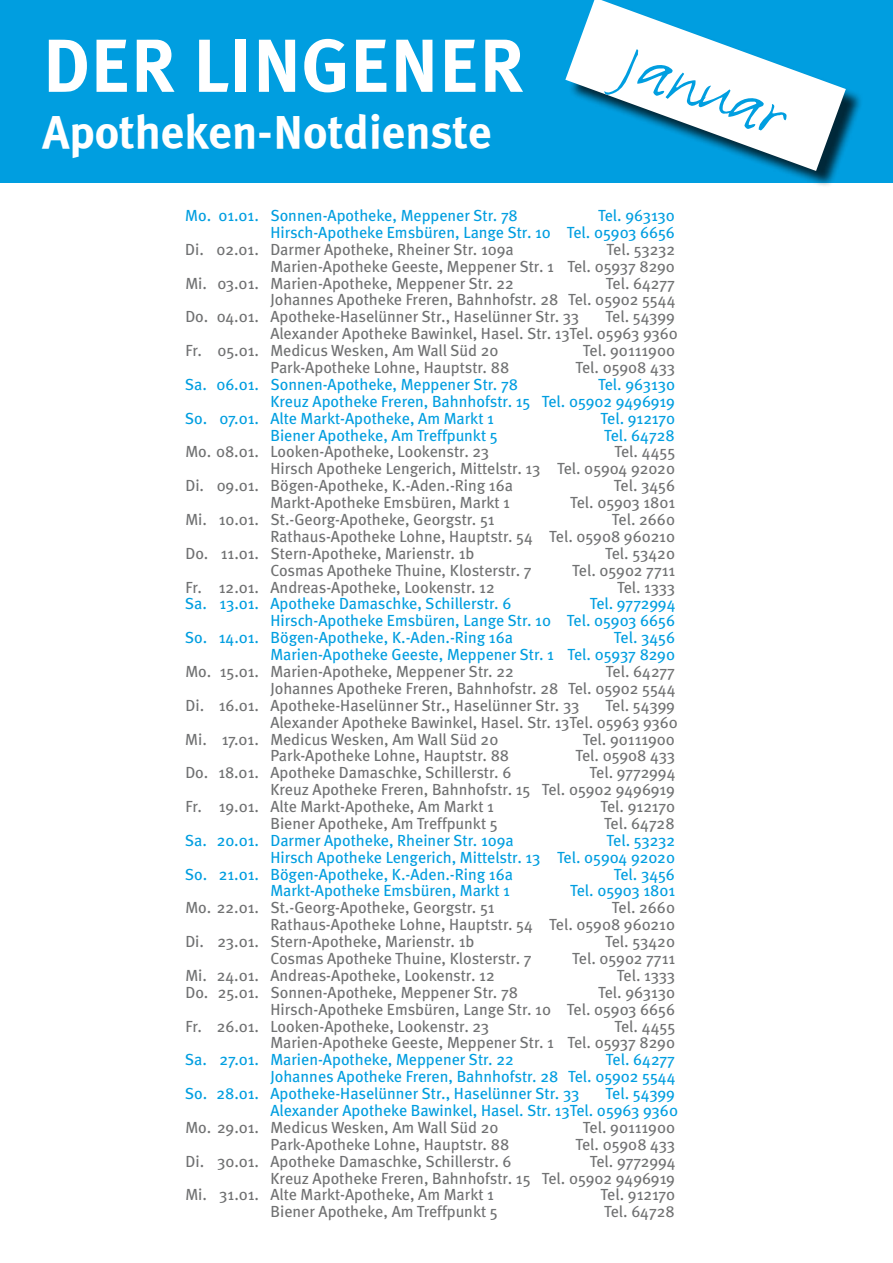
<style>
.page{position:relative;width:893px;height:1263px;background:#fff}
.page>*{position:absolute;margin:0;border:0;box-sizing:border-box;transform-origin:0 0}
.t1{font:78px "FF Justlefthand";color:#009ee0}
.t2{font:75px "Meta Plus Bold Roman";color:#fff}
.t3{font:46.5px "Meta Plus Bold Roman";color:#fff}
.t4{font:16.05px/17px "Meta";color:#707172;text-align:right}
.t5{font:16.05px/17px "Meta";color:#009ee0;text-align:right}
</style>
<div class="page">
<div style="left:0;top:0;width:893px;height:183px;background:#009ee0"></div>
<div style="left:569px;top:1px;width:294px;height:188px;background:#000;opacity:.75"></div>
<svg style="left:565px;top:0;width:281px;height:171px"></svg>
<h2 class="t2" style="left:43px;top:22px;width:483px">DER LINGENER</h2>
<h3 class="t3" style="left:43px;top:105px;width:451px">Apotheken-Notdienste</h3>
<h1 class="t1" style="left:639px;top:17px;width:173px;rotate:20deg">Januar</h1>
<p class="t5" style="left:185px;top:207px;width:334px">Mo. 01.01. Sonnen-Apotheke, Meppener Str. 78</p>
<p class="t5" style="left:270px;top:207px;width:406px">Tel. 963130<br>Hirsch-Apotheke Emsbüren, Lange Str. 10 Tel. 05903 6656</p>
<p class="t4" style="left:185px;top:241px;width:330px">Di. 02.01. Darmer Apotheke, Rheiner Str. 109a</p>
<p class="t4" style="left:606px;top:241px;width:70px">Tel. 53232</p>
<p class="t4" style="left:270px;top:257px;width:406px">Marien-Apotheke Geeste, Meppener Str. 1 Tel. 05937 8290</p>
<p class="t4" style="left:185px;top:274px;width:330px">Mi. 03.01. Marien-Apotheke, Meppener Str. 22</p>
<p class="t4" style="left:606px;top:274px;width:71px">Tel. 64277</p>
<p class="t4" style="left:270px;top:291px;width:407px">Johannes Apotheke Freren, Bahnhofstr. 28 Tel. 05902 5544</p>
<p class="t4" style="left:185px;top:308px;width:395px">Do. 04.01. Apotheke-Haselünner Str., Haselünner Str. 33</p>
<p class="t4" style="left:605px;top:308px;width:71px">Tel. 54399</p>
<p class="t4" style="left:270px;top:325px;width:409px">Alexander Apotheke Bawinkel, Hasel. Str. 13Tel. 05963 9360</p>
<p class="t4" style="left:185px;top:342px;width:315px">Fr. 05.01. Medicus Wesken, Am Wall Süd 20</p>
<p class="t4" style="left:583px;top:342px;width:94px">Tel. 90111900</p>
<p class="t4" style="left:270px;top:359px;width:240px">Park-Apotheke Lohne, Hauptstr. 88</p>
<p class="t4" style="left:575px;top:359px;width:101px">Tel. 05908 433</p>
<p class="t5" style="left:185px;top:376px;width:335px">Sa. 06.01. Sonnen-Apotheke, Meppener Str. 78</p>
<p class="t5" style="left:598px;top:376px;width:78px">Tel. 963130</p>
<p class="t5" style="left:270px;top:392px;width:406px">Kreuz Apotheke Freren, Bahnhofstr. 15 Tel. 05902 9496919</p>
<p class="t5" style="left:185px;top:409px;width:310px">So. 07.01. Alte Markt-Apotheke, Am Markt 1</p>
<p class="t5" style="left:600px;top:409px;width:76px">Tel. 912170</p>
<p class="t5" style="left:270px;top:426px;width:229px">Biener Apotheke, Am Treffpunkt 5</p>
<p class="t5" style="left:604px;top:426px;width:72px">Tel. 64728</p>
<p class="t4" style="left:185px;top:443px;width:305px">Mo. 08.01. Looken-Apotheke, Lookenstr. 23</p>
<p class="t4" style="left:614px;top:443px;width:62px">Tel. 4455</p>
<p class="t4" style="left:270px;top:460px;width:406px">Hirsch Apotheke Lengerich, Mittelstr. 13 Tel. 05904 92020</p>
<p class="t4" style="left:185px;top:477px;width:329px">Di. 09.01. Bögen-Apotheke, K.-Aden.-Ring 16a</p>
<p class="t4" style="left:614px;top:477px;width:63px">Tel. 3456</p>
<p class="t4" style="left:270px;top:494px;width:241px">Markt-Apotheke Emsbüren, Markt 1</p>
<p class="t4" style="left:570px;top:494px;width:107px">Tel. 05903 1801</p>
<p class="t4" style="left:185px;top:511px;width:311px">Mi. 10.01. St.-Georg-Apotheke, Georgstr. 51</p>
<p class="t4" style="left:612px;top:511px;width:65px">Tel. 2660</p>
<p class="t4" style="left:270px;top:528px;width:406px">Rathaus-Apotheke Lohne, Hauptstr. 54 Tel. 05908 960210</p>
<p class="t4" style="left:185px;top:544px;width:291px">Do. 11.01. Stern-Apotheke, Marienstr. 1b</p>
<p class="t4" style="left:605px;top:544px;width:71px">Tel. 53420</p>
<p class="t4" style="left:270px;top:561px;width:263px">Cosmas Apotheke Thuine, Klosterstr. 7</p>
<p class="t4" style="left:572px;top:561px;width:105px">Tel. 05902 7711</p>
<p class="t4" style="left:185px;top:578px;width:311px">Fr. 12.01. Andreas-Apotheke, Lookenstr. 12</p>
<p class="t4" style="left:617px;top:578px;width:60px">Tel. 1333</p>
<p class="t5" style="left:185px;top:595px;width:328px">Sa. 13.01. Apotheke Damaschke, Schillerstr. 6</p>
<p class="t5" style="left:590px;top:595px;width:87px">Tel. 9772994</p>
<p class="t5" style="left:270px;top:612px;width:406px">Hirsch-Apotheke Emsbüren, Lange Str. 10 Tel. 05903 6656</p>
<p class="t5" style="left:185px;top:629px;width:330px">So. 14.01. Bögen-Apotheke, K.-Aden.-Ring 16a</p>
<p class="t5" style="left:270px;top:629px;width:406px">Tel. 3456<br>Marien-Apotheke Geeste, Meppener Str. 1 Tel. 05937 8290</p>
<p class="t4" style="left:185px;top:663px;width:330px">Mo. 15.01. Marien-Apotheke, Meppener Str. 22</p>
<p class="t4" style="left:606px;top:663px;width:71px">Tel. 64277</p>
<p class="t4" style="left:270px;top:679px;width:407px">Johannes Apotheke Freren, Bahnhofstr. 28 Tel. 05902 5544</p>
<p class="t4" style="left:185px;top:696px;width:395px">Di. 16.01. Apotheke-Haselünner Str., Haselünner Str. 33</p>
<p class="t4" style="left:606px;top:696px;width:71px">Tel. 54399</p>
<p class="t4" style="left:270px;top:713px;width:409px">Alexander Apotheke Bawinkel, Hasel. Str. 13Tel. 05963 9360</p>
<p class="t4" style="left:185px;top:730px;width:315px">Mi. 17.01. Medicus Wesken, Am Wall Süd 20</p>
<p class="t4" style="left:583px;top:730px;width:94px">Tel. 90111900</p>
<p class="t4" style="left:270px;top:747px;width:240px">Park-Apotheke Lohne, Hauptstr. 88</p>
<p class="t4" style="left:575px;top:747px;width:101px">Tel. 05908 433</p>
<p class="t4" style="left:185px;top:764px;width:328px">Do. 18.01. Apotheke Damaschke, Schillerstr. 6</p>
<p class="t4" style="left:590px;top:764px;width:87px">Tel. 9772994</p>
<p class="t4" style="left:270px;top:781px;width:406px">Kreuz Apotheke Freren, Bahnhofstr. 15 Tel. 05902 9496919</p>
<p class="t4" style="left:185px;top:798px;width:310px">Fr. 19.01. Alte Markt-Apotheke, Am Markt 1</p>
<p class="t4" style="left:600px;top:798px;width:76px">Tel. 912170</p>
<p class="t4" style="left:270px;top:815px;width:229px">Biener Apotheke, Am Treffpunkt 5</p>
<p class="t4" style="left:604px;top:815px;width:72px">Tel. 64728</p>
<p class="t5" style="left:185px;top:831px;width:330px">Sa. 20.01. Darmer Apotheke, Rheiner Str. 109a</p>
<p class="t5" style="left:607px;top:831px;width:70px">Tel. 53232</p>
<p class="t5" style="left:270px;top:848px;width:406px">Hirsch Apotheke Lengerich, Mittelstr. 13 Tel. 05904 92020</p>
<p class="t5" style="left:185px;top:865px;width:330px">So. 21.01. Bögen-Apotheke, K.-Aden.-Ring 16a</p>
<p class="t5" style="left:614px;top:865px;width:63px">Tel. 3456</p>
<p class="t5" style="left:270px;top:882px;width:241px">Markt-Apotheke Emsbüren, Markt 1</p>
<p class="t5" style="left:570px;top:882px;width:107px">Tel. 05903 1801</p>
<p class="t4" style="left:185px;top:899px;width:311px">Mo. 22.01. St.-Georg-Apotheke, Georgstr. 51</p>
<p class="t4" style="left:612px;top:899px;width:65px">Tel. 2660</p>
<p class="t4" style="left:270px;top:916px;width:406px">Rathaus-Apotheke Lohne, Hauptstr. 54 Tel. 05908 960210</p>
<p class="t4" style="left:185px;top:933px;width:291px">Di. 23.01. Stern-Apotheke, Marienstr. 1b</p>
<p class="t4" style="left:605px;top:933px;width:71px">Tel. 53420</p>
<p class="t4" style="left:270px;top:950px;width:263px">Cosmas Apotheke Thuine, Klosterstr. 7</p>
<p class="t4" style="left:572px;top:950px;width:105px">Tel. 05902 7711</p>
<p class="t4" style="left:185px;top:967px;width:311px">Mi. 24.01. Andreas-Apotheke, Lookenstr. 12</p>
<p class="t4" style="left:617px;top:967px;width:60px">Tel. 1333</p>
<p class="t4" style="left:185px;top:983px;width:334px">Do. 25.01. Sonnen-Apotheke, Meppener Str. 78</p>
<p class="t4" style="left:598px;top:983px;width:78px">Tel. 963130</p>
<p class="t4" style="left:270px;top:1000px;width:406px">Hirsch-Apotheke Emsbüren, Lange Str. 10 Tel. 05903 6656</p>
<p class="t4" style="left:185px;top:1017px;width:305px">Fr. 26.01. Looken-Apotheke, Lookenstr. 23</p>
<p class="t4" style="left:270px;top:1017px;width:406px">Tel. 4455<br>Marien-Apotheke Geeste, Meppener Str. 1 Tel. 05937 8290</p>
<p class="t5" style="left:185px;top:1051px;width:330px">Sa. 27.01. Marien-Apotheke, Meppener Str. 22</p>
<p class="t5" style="left:606px;top:1051px;width:71px">Tel. 64277</p>
<p class="t5" style="left:270px;top:1068px;width:407px">Johannes Apotheke Freren, Bahnhofstr. 28 Tel. 05902 5544</p>
<p class="t5" style="left:185px;top:1085px;width:396px">So. 28.01. Apotheke-Haselünner Str., Haselünner Str. 33</p>
<p class="t5" style="left:270px;top:1085px;width:409px">Tel. 54399<br>Alexander Apotheke Bawinkel, Hasel. Str. 13Tel. 05963 9360</p>
<p class="t4" style="left:185px;top:1118px;width:315px">Mo. 29.01. Medicus Wesken, Am Wall Süd 20</p>
<p class="t4" style="left:583px;top:1118px;width:94px">Tel. 90111900</p>
<p class="t4" style="left:270px;top:1135px;width:240px">Park-Apotheke Lohne, Hauptstr. 88</p>
<p class="t4" style="left:575px;top:1135px;width:101px">Tel. 05908 433</p>
<p class="t4" style="left:185px;top:1152px;width:328px">Di. 30.01. Apotheke Damaschke, Schillerstr. 6</p>
<p class="t4" style="left:590px;top:1152px;width:87px">Tel. 9772994</p>
<p class="t4" style="left:270px;top:1169px;width:406px">Kreuz Apotheke Freren, Bahnhofstr. 15 Tel. 05902 9496919</p>
<p class="t4" style="left:185px;top:1186px;width:310px">Mi. 31.01. Alte Markt-Apotheke, Am Markt 1</p>
<p class="t4" style="left:601px;top:1186px;width:76px">Tel. 912170</p>
<p class="t4" style="left:271px;top:1203px;width:229px">Biener Apotheke, Am Treffpunkt 5</p>
<p class="t4" style="left:604px;top:1203px;width:72px">Tel. 64728</p>
</div>
